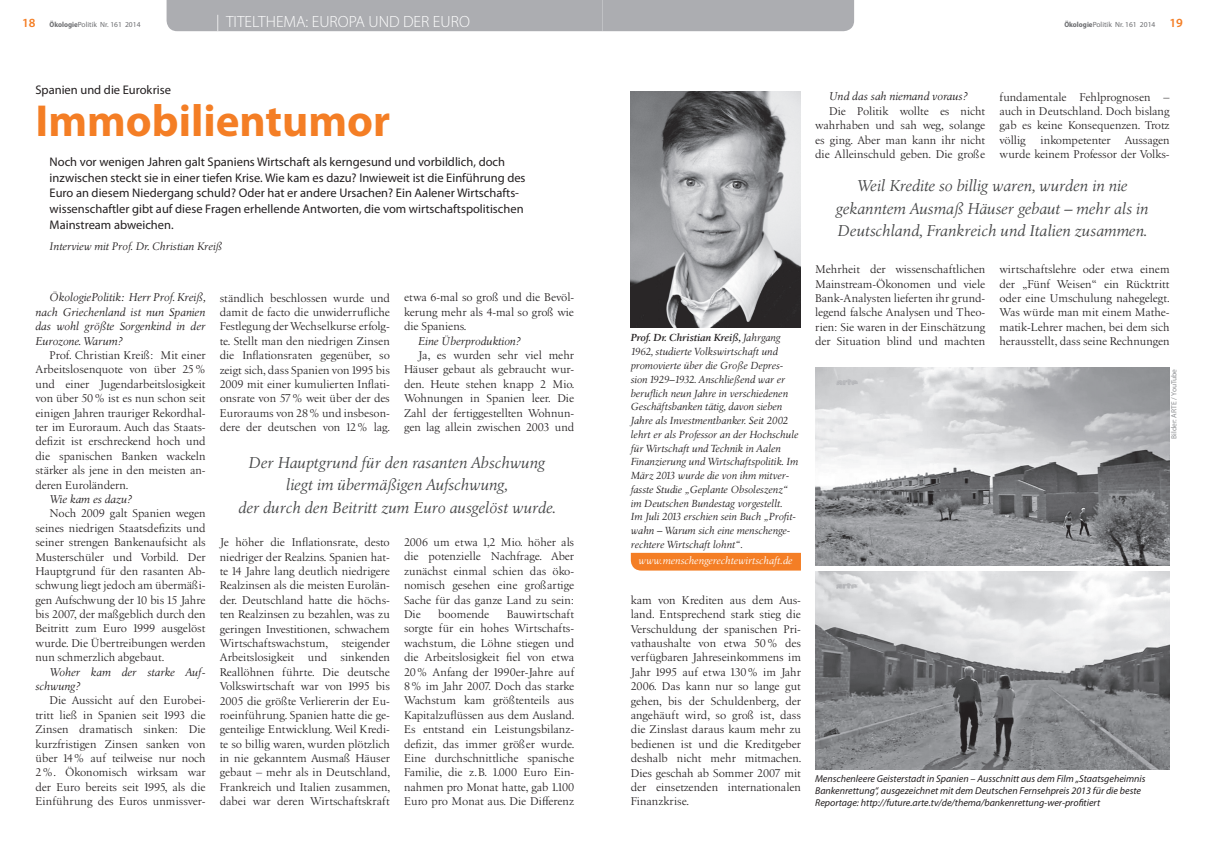
<style>
.page{position:relative;width:1205px;height:851px;background:#fff}
.page>*{position:absolute;margin:0;border:0;box-sizing:border-box;transform-origin:0 0}
.t1{font:700 45px "Myriad Pro";color:#f47e25}
.t2{font:italic 16.25px/22.5px "Birka LT Pro";color:#454647;text-align:center}
.t3{font:300 16.25px "Myriad Pro";color:#fff}
.t4{font:12.5px/15.9px "Myriad Pro";color:#231f20}
.t5{font:11.62px/14.4px "Birka LT Pro";color:#231f20;text-align:justify}
.t6{font:italic 11.62px/14.4px "Birka LT Pro";letter-spacing:-.01em;color:#231f20;text-align:justify}
.t7{font:italic 11.25px "Birka LT Pro";color:#231f20}
.t8{font:italic 10.62px/13.8px "Birka LT Pro";letter-spacing:-.01em;color:#231f20}
.t9{font:italic 10.62px "Birka LT Pro";color:#fff}
.t10{font:italic 10px/12px "Myriad Pro";color:#231f20}
.t11{font:7.5px "Myriad Pro";color:#6c6d70}
.t12{font:7.5px "Myriad Pro";color:#8d8f92}
.s1{font-weight:600;font-size:12.5px;color:#f47e25}
.s2{font-weight:700;font-stretch:semi-condensed}
.s3{font-weight:600}
</style>
<div class="page">
<div style="left:631px;top:552px;width:170px;height:18px;background:#f47e25"></div>
<img style="left:631px;top:91px;width:170px;height:236px">
<div style="left:167px;top:0;width:687px;height:31px;background:#acadb1"></div>
<img style="left:815px;top:368px;width:354px;height:197px">
<img style="left:815px;top:571px;width:354px;height:198px">
<h2 class="t3" style="left:216px;top:12px;width:255px">| TITELTHEMA: EUROPA UND DER EURO</h2>
<p class="t11" style="left:22px;top:20px;width:120px"><span class="s1">18</span> <span class="s2">Ökologie</span>Politik Nr. 161 2014</p>
<p class="t11" style="left:1064px;top:20px;width:120px"><span class="s2">Ökologie</span>Politik Nr. 161 2014 <span class="s1">19</span></p>
<p class="t4" style="left:35px;top:82px;width:137px">Spanien und die Eurokrise</p>
<h1 class="t1" style="left:35px;top:91px;width:356px">Immobilientumor</h1>
<p class="t4" style="left:50px;top:153px;width:477px">Noch vor wenigen Jahren galt Spaniens Wirtschaft als kerngesund und vorbildlich, doch inzwischen steckt sie in einer tiefen Krise. Wie kam es dazu? Inwieweit ist die Einführung des Euro an diesem Niedergang schuld? Oder hat er andere Ursachen? Ein Aalener Wirtschafts&shy;wissenschaftler gibt auf diese Fragen erhellende Antworten, die vom wirtschaftspolitischen Mainstream abweichen.</p>
<p class="t7" style="left:50px;top:239px;width:174px">Interview mit Prof. Dr. Christian Kreiß</p>
<p class="t6" style="left:35px;top:290px;width:172px;text-indent:14px">ÖkologiePolitik: Herr Prof. Kreiß, nach Griechenland ist nun Spanien das wohl größte Sorgenkind in der Eurozone. Warum?</p>
<p class="t5" style="left:35px;top:348px;width:172px;text-indent:14px">Prof. Christian Kreiß: Mit einer Arbeitslosenquote von über 25% und einer Jugendarbeitslosigkeit von über 50% ist es nun schon seit einigen Jahren trauriger Rekordhal&shy;ter im Euroraum. Auch das Staats&shy;defizit ist erschreckend hoch und die spanischen Banken wackeln stärker als jene in den meisten an&shy;deren Euroländern.</p>
<p class="t6" style="left:50px;top:492px;width:83px">Wie kam es dazu?</p>
<p class="t5" style="left:35px;top:506px;width:172px;text-indent:14px">Noch 2009 galt Spanien wegen seines niedrigen Staatsdefizits und seiner strengen Bankenaufsicht als Musterschüler und Vorbild. Der Hauptgrund für den rasanten Ab&shy;schwung liegt jedoch am übermäßi&shy;gen Aufschwung der 10 bis 15 Jahre bis 2007, der maßgeblich durch den Beitritt zum Euro 1999 ausgelöst wurde. Die Übertreibungen werden nun schmerzlich abgebaut.</p>
<p class="t6" style="left:35px;top:664px;width:172px;text-indent:14px">Woher kam der starke Auf&shy;schwung?</p>
<p class="t5" style="left:35px;top:693px;width:172px;text-indent:14px">Die Aussicht auf den Eurobei&shy;tritt ließ in Spanien seit 1993 die Zinsen dramatisch sinken: Die kurzfristigen Zinsen sanken von über 14% auf teilweise nur noch 2%. Ökonomisch wirksam war der Euro bereits seit 1995, als die Einführung des Euros unmissver-</p>
<p class="t5" style="left:404px;top:290px;width:172px">etwa 6-mal so groß und die Bevöl&shy;kerung mehr als 4-mal so groß wie die Spaniens.</p>
<p class="t6" style="left:418px;top:333px;width:104px">Eine Überproduktion?</p>
<p class="t5" style="left:404px;top:348px;width:172px;text-indent:14px">Ja, es wurden sehr viel mehr Häuser gebaut als gebraucht wur&shy;den. Heute stehen knapp 2 Mio.<br>Wohnungen in Spanien leer. Die Zahl der fertiggestellten Wohnun&shy;gen lag allein zwischen 2003 und</p>
<p class="t5" style="left:220px;top:290px;width:172px">ständlich beschlossen wurde und damit de facto die unwiderrufliche Festlegung der Wechselkurse erfolg&shy;te. Stellt man den niedrigen Zinsen die Inflationsraten gegenüber, so zeigt sich, dass Spanien von 1995 bis 2009 mit einer kumulierten Inflati&shy;onsrate von 57% weit über der des Euroraums von 28% und insbeson&shy;dere der deutschen von 12% lag.</p>
<h2 class="t2" style="left:238px;top:451px;width:319px">Der Hauptgrund für den rasanten Abschwung liegt im übermäßigen Aufschwung,<br>der durch den Beitritt zum Euro ausgelöst wurde.</h2>
<p class="t5" style="left:404px;top:535px;width:172px">2006 um etwa 1,2 Mio. höher als die potenzielle Nachfrage. Aber zunächst einmal schien das öko&shy;nomisch gesehen eine großartige Sache für das ganze Land zu sein:<br>Die</p>
<p class="t5" style="left:220px;top:535px;width:172px">Je höher die Inflationsrate, desto niedriger der Realzins. Spanien hat&shy;te 14 Jahre lang deutlich niedrigere Realzinsen als die meisten Eurolän&shy;der. Deutschland hatte die höchs&shy;ten Realzinsen zu bezahlen, was zu geringen Investitionen, schwachem Wirtschaftswachstum, steigender Arbeitslosigkeit und sinkenden Reallöhnen führte. Die deutsche Volkswirtschaft war von 1995 bis 2005 die größte Verliererin der Eu&shy;roeinführung. Spanien hatte die ge&shy;genteilige Entwicklung. Weil Kredi&shy;te so billig waren, wurden plötzlich in nie gekanntem Ausmaß Häuser gebaut – mehr als in Deutschland, Frankreich und Italien zusammen, dabei war deren Wirtschaftskraft</p>
<p class="t5" style="left:404px;top:607px;width:172px;text-indent:103px">Bauwirtschaft sorgte für ein hohes Wirtschafts&shy;wachstum, die Löhne stiegen und die Arbeitslosigkeit fiel von etwa 20% Anfang der 1990er-Jahre auf 8% im Jahr 2007. Doch das starke Wachstum kam größtenteils aus Kapitalzuflüssen aus dem Ausland.<br>Es entstand ein Leistungsbilanz&shy;defizit, das immer größer wurde.<br>Eine durchschnittliche spanische Familie, die z.B. 1.000 Euro Ein&shy;nahmen pro Monat hatte, gab 1.100<br>Euro pro Monat aus. Die Differenz</p>
<p class="t5" style="left:438px;top:607px;width:53px">boomende</p>
<p class="t8" style="left:631px;top:331px;width:169px"><span class="s3">Prof. Dr. Christian Kreiß,</span> Jahrgang 1962, studierte Volkswirtschaft und promovierte über die Große Depres&shy;sion 1929–1932. Anschließend war er beruflich neun Jahre in verschiedenen Geschäftsbanken tätig, davon sieben Jahre als Investmentbanker. Seit 2002 lehrt er als Professor an der Hochschule für Wirtschaft und Technik in Aalen Finanzierung und Wirtschaftspolitik. Im März 2013 wurde die von ihm mitver&shy;fasste Studie „Geplante Obsoleszenz“ im Deutschen Bundestag vorgestellt.<br>Im Juli 2013 erschien sein Buch „Profit&shy;wahn – Warum sich eine menschenge&shy;rechtere Wirtschaft lohnt“.</p>
<p class="t9" style="left:638px;top:554px;width:156px">www.menschengerechtewirtschaft.de</p>
<p class="t5" style="left:631px;top:592px;width:172px">kam von Krediten aus dem Aus&shy;land. Entsprechend stark stieg die Verschuldung der spanischen Pri&shy;vathaushalte von etwa 50% des verfügbaren Jahreseinkommens im Jahr 1995 auf etwa 130% im Jahr 2006. Das kann nur so lange gut gehen, bis der Schuldenberg, der angehäuft wird, so groß ist, dass die Zinslast daraus kaum mehr zu bedienen ist und die Kreditgeber deshalb nicht mehr mitmachen.<br>Dies geschah ab Sommer 2007 mit der einsetzenden internationalen Finanzkrise.</p>
<p class="t6" style="left:829px;top:89px;width:139px">Und das sah niemand voraus?</p>
<p class="t5" style="left:815px;top:104px;width:172px;text-indent:14px">Die Politik wollte es nicht wahrhaben und sah weg, solange es ging. Aber man kann ihr nicht die Alleinschuld geben. Die große</p>
<p class="t5" style="left:999px;top:89px;width:172px">fundamentale Fehlprognosen – auch in Deutschland. Doch bislang gab es keine Konsequenzen. Trotz völlig</p>
<p class="t5" style="left:999px;top:133px;width:172px;text-align:right">inkompetenter Aussagen<br>wurde keinem Professor der Volks-</p>
<h2 class="t2" style="left:836px;top:174px;width:314px">Weil Kredite so billig waren, wurden in nie gekanntem Ausmaß Häuser gebaut – mehr als in<br>Deutschland, Frankreich und Italien zusammen.</h2>
<p class="t5" style="left:815px;top:262px;width:172px">Mehrheit der wissenschaftlichen Mainstream-Ökonomen und viele Bank-Analysten lieferten ihr grund&shy;legend falsche Analysen und Theo&shy;rien: Sie waren in der Einschätzung der Situation blind und machten</p>
<p class="t5" style="left:999px;top:262px;width:172px">wirtschaftslehre oder etwa einem der „Fünf Weisen“ ein Rücktritt oder eine Umschulung nahegelegt.<br>Was würde man mit einem Mathe&shy;matik-Lehrer machen, bei dem sich herausstellt, dass seine Rechnungen</p>
<p class="t12" style="left:1169px;top:438px;width:71px;rotate:-90deg">Bilder: ARTE / YouTube</p>
<p class="t10" style="left:815px;top:772px;width:332px">Menschenleere Geisterstadt in Spanien – Ausschnitt aus dem Film „Staatsgeheimnis<br>Bankenrettung“, ausgezeichnet mit dem Deutschen Fernsehpreis 2013 für die beste<br>Reportage: http://future.arte.tv/de/thema/bankenrettung-wer-profitiert</p>
</div>
